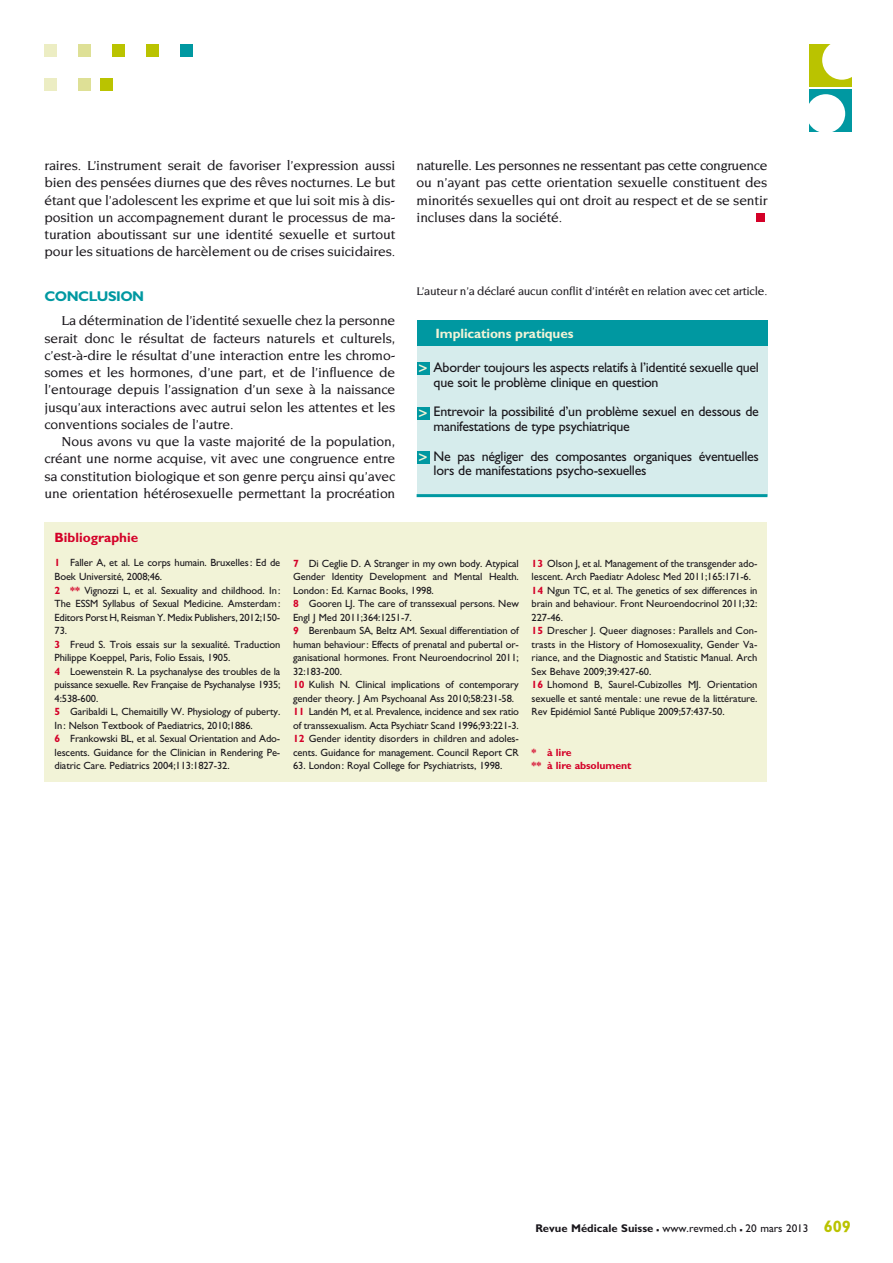
<style>
.page{position:relative;width:893px;height:1263px;background:#fff}
.page>*{position:absolute;margin:0;border:0;box-sizing:border-box;transform-origin:0 0}
.t1{font:700 14.1px "Gill Sans";letter-spacing:-.035em;color:#0098a1}
.t2{font:500 13.95px/17.2px "Novarese";letter-spacing:-.01em;color:#1a171c;text-align:justify}
.t3{font:13.95px/14.7px "Gill Sans";letter-spacing:-.02em;color:#1a171c}
.t4{font:700 13.5px "Gill Sans";letter-spacing:-.01em;color:#f2f3d7}
.t5{font:700 13.5px "Gill Sans";color:#d40028}
.t6{font:500 12px "Novarese";letter-spacing:-.015em;color:#1a171c}
.t7{font:11.25px "Gill Sans";color:#1a171c}
.t8{font:10.5px/13.5px "Gill Sans";letter-spacing:-.01em;color:#1a171c}
.t9{font:700 10.5px/13.5px "Gill Sans";letter-spacing:-.01em;color:#d40028}
.s1{font-family:"Insignia";font-size:15px;color:#f2f3d7}
.s2{font-weight:700;color:#d40028}
.s3{font-weight:700}
.s4{font-weight:700;font-size:16.5px}
.s5{font-weight:700;font-size:16.5px;color:#bac300}
</style>
<div class="page">
<div style="left:181px;top:45px;width:12px;height:12px;background:#0098a1"></div>
<div style="left:147px;top:45px;width:12px;height:12px;background:#bac300"></div>
<div style="left:113px;top:45px;width:12px;height:12px;background:#bac300"></div>
<div style="left:79px;top:45px;width:12px;height:12px;background:#dee096"></div>
<div style="left:45px;top:45px;width:12px;height:12px;background:#ecedc3"></div>
<div style="left:101px;top:79px;width:12px;height:12px;background:#bac300"></div>
<div style="left:79px;top:79px;width:12px;height:12px;background:#dee096"></div>
<div style="left:45px;top:79px;width:12px;height:12px;background:#ecedc3"></div>
<div style="left:756px;top:213px;width:9px;height:9px;background:#d40028"></div>
<div style="left:809px;top:45px;width:43px;height:42px;background:#bac300"></div>
<div style="left:822px;top:40px;width:39px;height:40px;background:#fff;border-radius:50%"></div>
<div style="left:809px;top:90px;width:43px;height:42px;background:#0098a1"></div>
<div style="left:806px;top:94px;width:39px;height:39px;background:#fff;border-radius:50%"></div>
<div style="left:45px;top:522px;width:722px;height:260px;background:#f2f3d7"></div>
<div style="left:417px;top:346px;width:350px;height:150px;background:#d6ecec"></div>
<div style="left:417px;top:320px;width:350px;height:26px;background:#0098a1"></div>
<hr style="left:417px;top:494px;width:350px;height:3px;background:#0098a1">
<div style="left:417px;top:362px;width:12px;height:13px;background:#0098a1"></div>
<div style="left:417px;top:407px;width:12px;height:13px;background:#0098a1"></div>
<div style="left:417px;top:451px;width:12px;height:13px;background:#0098a1"></div>
<p class="t2" style="left:45px;top:157px;width:352px">raires. L’instrument serait de favoriser l’expression aussi bien des pensées diurnes que des rêves nocturnes. Le but étant que l’adolescent les exprime et que lui soit mis à dis&shy;position un accompagnement durant le processus de ma&shy;turation aboutissant sur une identité sexuelle et surtout pour les situations de harcèlement ou de crises suicidaires.</p>
<h1 class="t1" style="left:45px;top:288px;width:101px">CONCLUSION</h1>
<p class="t2" style="left:45px;top:312px;width:352px;text-indent:17px">La détermination de l’identité sexuelle chez la personne serait donc le résultat de facteurs naturels et culturels, c’est-à-dire le résultat d’une interaction entre les chromo&shy;somes et les hormones, d’une part, et de l’influence de l’entourage depuis l’assignation d’un sexe à la naissance jusqu’aux interactions avec autrui selon les attentes et les conventions sociales de l’autre.</p>
<h2 class="t2" style="left:45px;top:433px;width:352px;text-indent:17px">Nous avons vu que la vaste majorité de la population, créant une norme acquise, vit avec une congruence entre sa constitution biologique et son genre perçu ainsi qu’avec une orientation hétérosexuelle permettant la procréation</h2>
<p class="t5" style="left:55px;top:529px;width:85px">Bibliographie</p>
<h2 class="t2" style="left:417px;top:157px;width:352px">naturelle. Les personnes ne ressentant pas cette congruence ou n’ayant pas cette orientation sexuelle constituent des minorités sexuelles qui ont droit au respect et de se sentir incluses dans la société.</h2>
<p class="t6" style="left:417px;top:284px;width:352px">L’auteur n’a déclaré aucun conflit d’intérêt en relation avec cet article.</p>
<p class="t4" style="left:436px;top:325px;width:139px">Implications pratiques</p>
<h2 class="t3" style="left:434px;top:360px;width:327px;text-indent:-15px"><span class="s1">&gt;</span> Aborder toujours les aspects relatifs à l’identité sexuelle quel que soit le problème clinique en question</h2>
<h2 class="t3" style="left:434px;top:404px;width:327px;text-indent:-15px"><span class="s1">&gt;</span> Entrevoir la possibilité d’un problème sexuel en dessous de manifestations de type psychiatrique</h2>
<h2 class="t3" style="left:434px;top:449px;width:327px;text-indent:-15px"><span class="s1">&gt;</span> Ne pas négliger des composantes organiques éventuelles lors de manifestations psycho-sexuelles</h2>
<p class="t8" style="left:55px;top:556px;width:227px"><span class="s2">1</span> Faller A, et al. Le corps humain. Bruxelles: Ed de Boek Université, 2008;46.<br><span class="s2">2 **</span> Vignozzi L, et al. Sexuality and childhood. In:<br>The ESSM Syllabus of Sexual Medicine. Amsterdam:<br>Editors Porst H, Reisman Y. Medix Publishers, 2012;150- 73.<br><span class="s2">3</span> Freud S. Trois essais sur la sexualité. Traduction Philippe Koeppel, Paris, Folio Essais, 1905.<br><span class="s2">4</span> Loewenstein R. La psychanalyse des troubles de la puissance sexuelle. Rev Française de Psychanalyse 1935; 4:538-600.<br><span class="s2">5</span> Garibaldi L, Chemaitilly W. Physiology of puberty.<br>In: Nelson Textbook of Paediatrics, 2010;1886.<br><span class="s2">6</span> Frankowski BL, et al. Sexual Orientation and Ado&shy;lescents. Guidance for the Clinician in Rendering Pe&shy;diatric Care. Pediatrics 2004;113:1827-32.</p>
<p class="t8" style="left:293px;top:556px;width:227px"><span class="s2">7</span> Di Ceglie D. A Stranger in my own body. Atypical Gender Identity Development and Mental Health.<br>London: Ed. Karnac Books, 1998.<br><span class="s2">8</span> Gooren LJ. The care of transsexual persons. New Engl J Med 2011;364:1251-7.<br><span class="s2">9</span> Berenbaum SA, Beltz AM. Sexual differentiation of human behaviour: Effects of prenatal and pubertal or&shy;ganisational hormones. Front Neuroendocrinol 2011; 32:183-200.<br><span class="s2">10</span> Kulish N. Clinical implications of contemporary gender theory. J Am Psychoanal Ass 2010;58:231-58.<br><span class="s2">11</span> Landén M, et al. Prevalence, incidence and sex ratio of transsexualism. Acta Psychiatr Scand 1996;93:221-3.<br><span class="s2">12</span> Gender identity disorders in children and adoles&shy;cents. Guidance for management. Council Report CR</p>
<p class="t8" style="left:293px;top:759px;width:211px">63. London: Royal College for Psychiatrists, 1998.</p>
<p class="t8" style="left:532px;top:556px;width:227px"><span class="s2">13</span> Olson J, et al. Management of the transgender ado&shy;lescent. Arch Paediatr Adolesc Med 2011;165:171-6.<br><span class="s2">14</span> Ngun TC, et al. The genetics of sex differences in brain and behaviour. Front Neuroendocrinol 2011;32:<br>227-46.<br><span class="s2">15</span> Drescher J. Queer diagnoses: Parallels and Con&shy;trasts in the History of Homosexuality, Gender Va&shy;riance, and the Diagnostic and Statistic Manual. Arch Sex Behave 2009;39:427-60.<br><span class="s2">16</span> Lhomond B, Saurel-Cubizolles MJ. Orientation sexuelle et santé mentale: une revue de la littérature.<br>Rev Epidémiol Santé Publique 2009;57:437-50.</p>
<p class="t9" style="left:532px;top:745px;width:101px">* à lire<br>** à lire absolument</p>
<p class="t7" style="left:535px;top:1222px;width:317px"><span class="s3">Revue Médicale Suisse</span> <span class="s4">–</span> www.revmed.ch <span class="s4">–</span> 20 mars 2013 <span class="s5">609</span></p>
</div>
